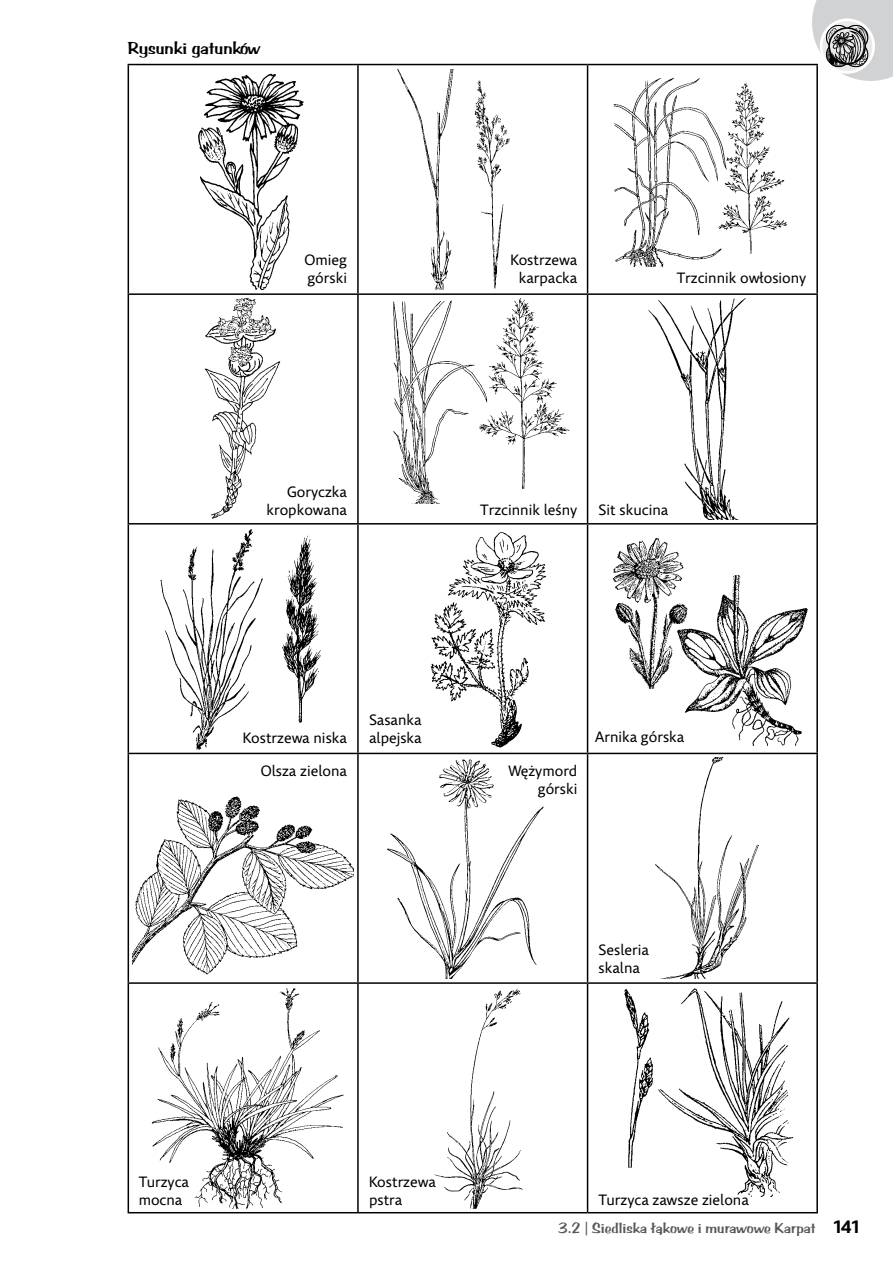
<style>
.page{position:relative;width:893px;height:1263px;background:#fff}
.page>*{position:absolute;margin:0;border:0;box-sizing:border-box;transform-origin:0 0}
.t1{font:18px "Arab Bru D";color:#000}
.t2{font:700 18px "Comenia Sans";color:#000}
.t3{font:15px/18px "Comenia Sans";color:#000}
.t4{font:15px "Arab Bru D";color:#58585a}
.t5{font:15px "Arab Bru D";color:#585759}
.s1{font-family:"Comenia Sans"}
</style>
<div class="page">
<svg style="left:812px;top:0;width:81px;height:81px;background:#bfc0c1"></svg>
<div style="left:820px;top:18px;width:55px;height:56px;border:3px solid #fff;border-radius:50%"></div>
<hr style="left:128px;top:64px;width:230px;height:1px;background:#000">
<hr style="left:128px;top:65px;width:1px;height:228px;background:#000">
<hr style="left:358px;top:64px;width:230px;height:1px;background:#000">
<hr style="left:357px;top:65px;width:2px;height:228px;background:#000">
<hr style="left:588px;top:64px;width:230px;height:1px;background:#000">
<hr style="left:587px;top:65px;width:1px;height:228px;background:#000">
<hr style="left:816px;top:65px;width:2px;height:228px;background:#000">
<hr style="left:128px;top:293px;width:230px;height:2px;background:#000">
<hr style="left:128px;top:295px;width:1px;height:228px;background:#000">
<hr style="left:358px;top:293px;width:230px;height:2px;background:#000">
<hr style="left:357px;top:295px;width:2px;height:228px;background:#000">
<hr style="left:588px;top:293px;width:230px;height:2px;background:#000">
<hr style="left:587px;top:295px;width:1px;height:228px;background:#000">
<hr style="left:816px;top:295px;width:2px;height:228px;background:#000">
<hr style="left:128px;top:523px;width:230px;height:1px;background:#000">
<hr style="left:128px;top:524px;width:1px;height:229px;background:#000">
<hr style="left:358px;top:523px;width:230px;height:1px;background:#000">
<hr style="left:357px;top:524px;width:2px;height:229px;background:#000">
<hr style="left:588px;top:523px;width:230px;height:1px;background:#000">
<hr style="left:587px;top:524px;width:1px;height:229px;background:#000">
<hr style="left:816px;top:524px;width:2px;height:229px;background:#000">
<hr style="left:128px;top:753px;width:230px;height:1px;background:#000">
<hr style="left:128px;top:754px;width:1px;height:228px;background:#000">
<hr style="left:358px;top:753px;width:230px;height:1px;background:#000">
<hr style="left:357px;top:754px;width:2px;height:228px;background:#000">
<hr style="left:588px;top:753px;width:230px;height:1px;background:#000">
<hr style="left:587px;top:754px;width:1px;height:228px;background:#000">
<hr style="left:816px;top:754px;width:2px;height:228px;background:#000">
<hr style="left:128px;top:982px;width:230px;height:2px;background:#000">
<hr style="left:128px;top:984px;width:1px;height:228px;background:#000">
<hr style="left:358px;top:982px;width:230px;height:2px;background:#000">
<hr style="left:357px;top:984px;width:2px;height:228px;background:#000">
<hr style="left:588px;top:982px;width:230px;height:2px;background:#000">
<hr style="left:587px;top:984px;width:1px;height:228px;background:#000">
<hr style="left:816px;top:984px;width:2px;height:228px;background:#000">
<hr style="left:128px;top:1212px;width:230px;height:1px;background:#000">
<hr style="left:358px;top:1212px;width:230px;height:1px;background:#000">
<hr style="left:588px;top:1212px;width:230px;height:1px;background:#000">
<img style="left:198px;top:73px;width:106px;height:217px">
<img style="left:397px;top:70px;width:113px;height:220px">
<img style="left:613px;top:77px;width:175px;height:190px">
<img style="left:204px;top:298px;width:77px;height:221px">
<img style="left:393px;top:298px;width:177px;height:205px">
<img style="left:648px;top:298px;width:98px;height:221px">
<img style="left:160px;top:529px;width:103px;height:220px">
<img style="left:430px;top:532px;width:117px;height:216px">
<img style="left:612px;top:537px;width:196px;height:209px">
<img style="left:133px;top:796px;width:221px;height:179px">
<img style="left:387px;top:759px;width:157px;height:220px">
<img style="left:655px;top:758px;width:103px;height:221px">
<img style="left:151px;top:987px;width:193px;height:221px">
<img style="left:434px;top:989px;width:89px;height:219px">
<img style="left:624px;top:988px;width:170px;height:208px">
<img style="left:282px;top:536px;width:39px;height:186px">
<p class="t1" style="left:128px;top:38px;width:134px">Rysunki gatunków</p>
<p class="t3" style="left:304px;top:252px;width:44px">Omieg górski</p>
<p class="t3" style="left:510px;top:252px;width:68px;text-align:center">Kostrzewa karpacka</p>
<p class="t3" style="left:677px;top:269px;width:131px">Trzcinnik owłosiony</p>
<p class="t3" style="left:267px;top:483px;width:82px;text-align:right">Goryczka kropkowana</p>
<p class="t3" style="left:480px;top:501px;width:99px">Trzcinnik leśny</p>
<p class="t3" style="left:598px;top:501px;width:71px">Sit skucina</p>
<p class="t3" style="left:243px;top:729px;width:106px">Kostrzewa niska</p>
<p class="t3" style="left:369px;top:711px;width:54px">Sasanka alpejska</p>
<p class="t3" style="left:261px;top:762px;width:88px">Olsza zielona</p>
<p class="t3" style="left:508px;top:762px;width:70px;text-align:right">Wężymord górski</p>
<p class="t3" style="left:595px;top:728px;width:91px">Arnika górska</p>
<p class="t3" style="left:598px;top:941px;width:52px">Sesleria skalna</p>
<p class="t3" style="left:139px;top:1173px;width:52px">Turzyca mocna</p>
<p class="t3" style="left:369px;top:1173px;width:68px">Kostrzewa pstra</p>
<p class="t3" style="left:598px;top:1191px;width:152px">Turzyca zawsze zielona</p>
<p class="t4" style="left:559px;top:1219px;width:258px">3.2 <span class="s1">|</span> Siedliska łakowe i murawowe Karpat</p>
<p class="t5" style="left:659px;top:1221px;width:5px">‚</p>
<p class="t2" style="left:834px;top:1215px;width:27px">141</p>
</div>
